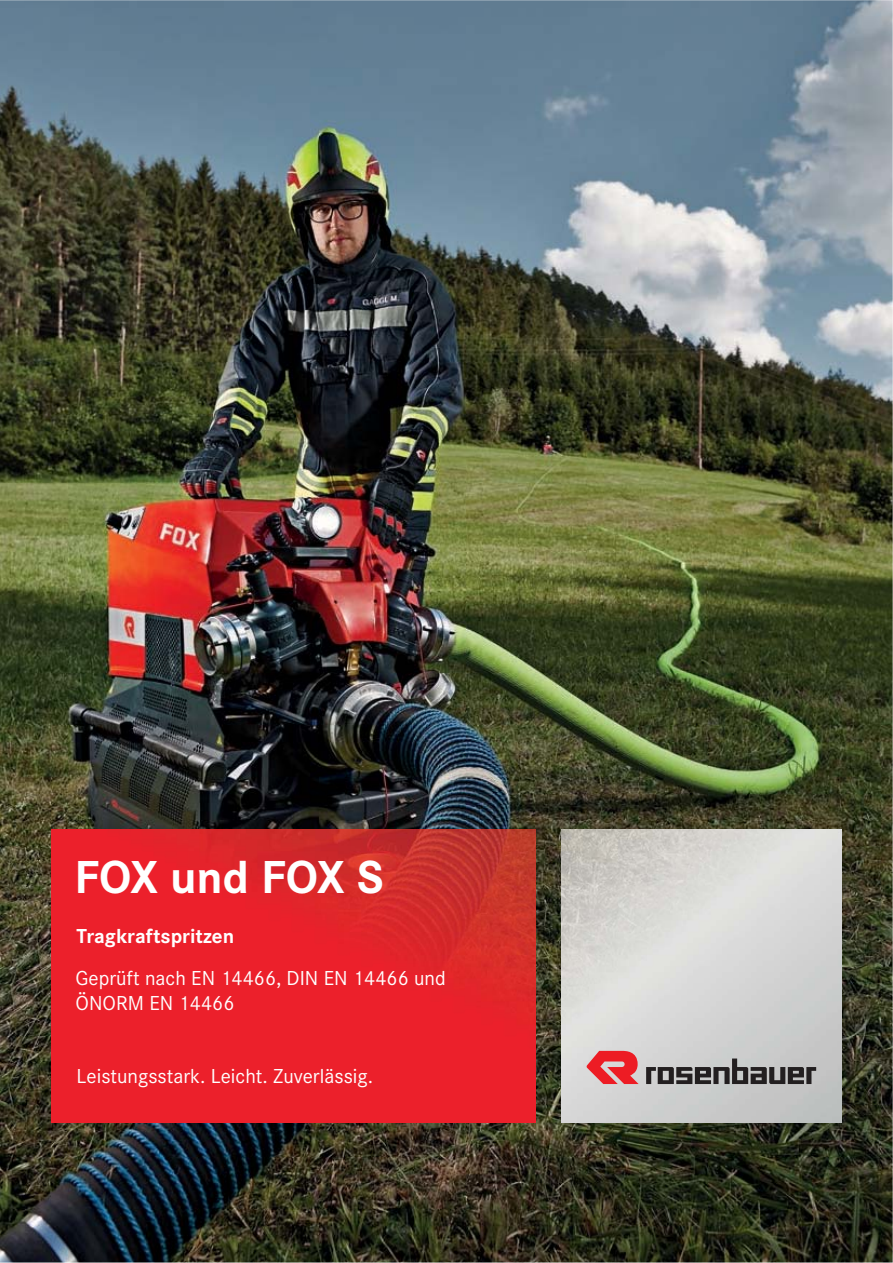
<style>
.page{position:relative;width:893px;height:1263px;background:#fff}
.page>*{position:absolute;margin:0;border:0;box-sizing:border-box;transform-origin:0 0}
.t1{font:700 48px "Corporate S";color:#fff}
.t2{font:21px/25.5px "Corporate S";color:#fff}
.t3{font:700 21px "Corporate S";color:#fff}
</style>
<div class="page">
<img style="left:0;top:0;width:893px;height:1263px">
<img style="left:51px;top:829px;width:485px;height:293px">
<img style="left:561px;top:829px;width:281px;height:293px">
<svg style="left:587px;top:1051px;width:51px;height:33px;background:#e6585e"></svg>
<svg style="left:646px;top:1059px;width:170px;height:25px;background:#7d7b7c"></svg>
<h1 class="t1" style="left:74px;top:858px;width:311px">FOX und FOX S</h1>
<p class="t3" style="left:77px;top:927px;width:159px">Tragkraftspritzen</p>
<p class="t2" style="left:75px;top:967px;width:372px">Geprüft nach EN 14466, DIN EN 14466 und<br>ÖNORM EN 14466</p>
<p class="t2" style="left:77px;top:1065px;width:298px">Leistungsstark. Leicht. Zuverlässig.</p>
</div>
